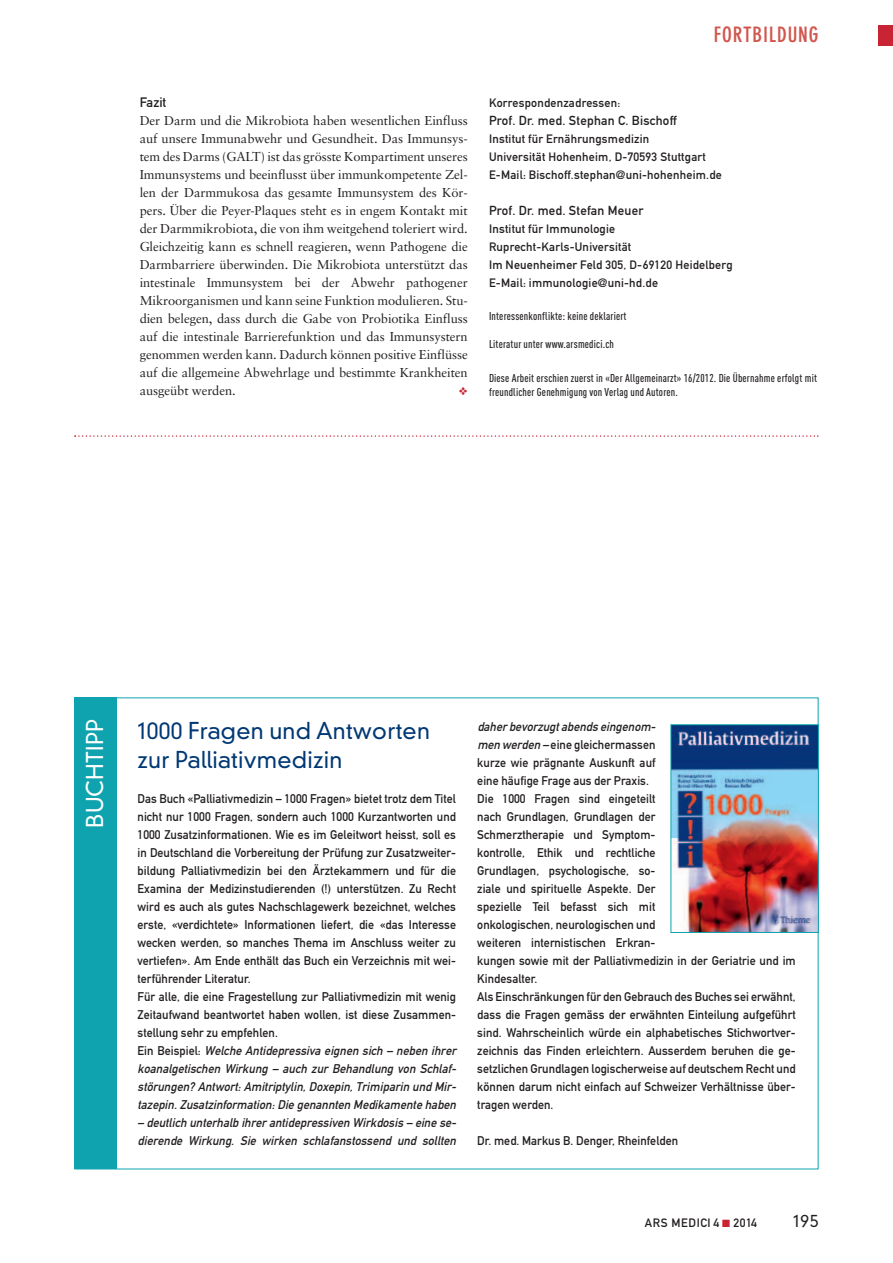
<style>
.page{position:relative;width:893px;height:1263px;background:#fff}
.page>*{position:absolute;margin:0;border:0;box-sizing:border-box;transform-origin:0 0}
.t1{font:300 22.5px/28.5px "DIN Neuzeit Grotesk";letter-spacing:.01em;color:#013874}
.t2{font:300 22.5px "DIN Neuzeit Grotesk";letter-spacing:.01em;color:#fff}
.t3{font:700 condensed 21px "DIN Neuzeit Grotesk";letter-spacing:.04em;color:#d1574e}
.t4{font:300 16.5px "DIN Neuzeit Grotesk";color:#231f20}
.t5{font:13.5px "DIN Mittelschrift";color:#231f20}
.t6{font:12.9px/18px "Sabon";letter-spacing:-.005em;color:#231f20;text-align:justify}
.t7{font:12.9px "DIN Mittelschrift";letter-spacing:.02em;color:#231f20}
.t8{font:12.45px/18px "DIN Mittelschrift";letter-spacing:.005em;color:#231f20;scale:.96 1}
.t9{font:italic 12.45px/18px "DIN Mittelschrift";letter-spacing:.005em;color:#231f20;scale:.96 1}
.t10{font:12px/18px "DIN Mittelschrift";letter-spacing:.02em;color:#231f20}
.t11{font:12px "DIN Mittelschrift";letter-spacing:.05em;color:#231f20}
.t12{font:500 11.25px/14.2px "DIN Cond";letter-spacing:.015em;color:#231f20}
.s1{font-style:italic}
.s2{color:#c82434}
</style>
<div class="page">
<div style="left:878px;top:26px;width:15px;height:20px;background:#c82434"></div>
<svg style="left:74px;top:435px;width:745px;height:2px"></svg>
<div style="left:74px;top:697px;width:43px;height:472px;background:#0ea3af"></div>
<img style="left:672px;top:726px;width:145px;height:205px">
<div style="left:670px;top:724px;width:149px;height:209px;border:1px solid #0ea3af"></div>
<h2 class="t3" style="left:714px;top:27px;width:106px">FORTBILDUNG</h2>
<p class="t5" style="left:140px;top:98px;width:28px">Fazit</p>
<p class="t6" style="left:140px;top:113px;width:330px">Der Darm und die Mikrobiota haben wesentlichen Einfluss auf unsere Immunabwehr und Gesundheit. Das Immunsys&shy;tem des Darms (GALT) ist das grösste Kompartiment unseres Immunsystems und beeinflusst über immunkompetente Zel&shy;len der Darmmukosa das gesamte Immunsystem des Kör&shy;pers. Über die Peyer-Plaques steht es in engem Kontakt mit der Darmmikrobiota, die von ihm weitgehend toleriert wird.<br>Gleichzeitig kann es schnell reagieren, wenn Pathogene die Darmbarriere überwinden. Die Mikrobiota unterstützt das intestinale Immunsystem bei der Abwehr pathogener Mikroorganismen und kann seine Funktion modulieren. Stu&shy;dien belegen, dass durch die Gabe von Probiotika Einfluss auf die intestinale Barrierefunktion und das Immunsystern genommen werden kann. Dadurch können positive Einflüsse auf die allgemeine Abwehrlage und bestimmte Krankheiten ausgeübt werden.</p>
<p class="t10" style="left:489px;top:95px;width:133px">Korrespondenzadressen:</p>
<p class="t7" style="left:489px;top:116px;width:189px">Prof. Dr. med. Stephan C. Bischoff</p>
<p class="t10" style="left:489px;top:131px;width:234px">Institut für Ernährungsmedizin<br>Universität Hohenheim, D-70593 Stuttgart<br>E-Mail: Bischoff.stephan@uni-hohenheim.de</p>
<p class="t7" style="left:489px;top:206px;width:156px">Prof. Dr. med. Stefan Meuer</p>
<p class="t10" style="left:489px;top:221px;width:245px">Institut für Immunologie Ruprecht-Karls-Universität<br>Im Neuenheimer Feld 305, D-69120 Heidelberg E-Mail: immunologie@uni-hd.de</p>
<p class="t12" style="left:489px;top:310px;width:139px">Interessenkonflikte: keine deklariert</p>
<p class="t12" style="left:489px;top:338px;width:127px">Literatur unter www.arsmedici.ch</p>
<p class="t12" style="left:489px;top:372px;width:330px">Diese Arbeit erschien zuerst in «Der Allgemeinarzt» 16/2012. Die Übernahme erfolgt mit freundlicher Genehmigung von Verlag und Autoren.</p>
<h1 class="t2" style="left:86px;top:828px;width:110px;rotate:-90deg">BUCHTIPP</h1>
<h1 class="t1" style="left:138px;top:719px;width:294px">1000 Fragen und Antworten zur Palliativmedizin</h1>
<p class="t8" style="left:138px;top:791px;width:336px">Das Buch «Palliativmedizin – 1000 Fragen» bietet trotz dem Titel nicht nur 1000 Fragen, sondern auch 1000 Kurzantworten und 1000 Zusatzinformationen. Wie es im Geleitwort heisst, soll es in Deutschland die Vorbereitung der Prüfung zur Zusatzweiter&shy;bildung Palliativmedizin bei den Ärztekammern und für die Examina der Medizinstudierenden (!) unterstützen. Zu Recht wird es auch als gutes Nachschlagewerk bezeichnet, welches erste, «verdichtete» Informationen liefert, die «das Interesse wecken werden, so manches Thema im Anschluss weiter zu vertiefen». Am Ende enthält das Buch ein Verzeichnis mit wei&shy;terführender Literatur.<br>Für alle, die eine Fragestellung zur Palliativmedizin mit wenig Zeitaufwand beantwortet haben wollen, ist diese Zusammen&shy;stellung sehr zu empfehlen.<br>E i n B e i s p i e l : <span class="s1">Welche Antidepressiva eignen sich – neben ihrer koanalgetischen Wirkung – auch zur Behandlung von Schlaf&shy;störungen? Antwort: Amitriptylin, Doxepin, Trimiparin und Mir&shy;tazepin. Zusatzinformation: Die genannten Medikamente haben</span></p>
<p class="t9" style="left:138px;top:1115px;width:336px">– deutlich unterhalb ihrer antidepressiven Wirkdosis – eine se&shy;dierende Wirkung. Sie wirken schlafanstossend und sollten</p>
<p class="t8" style="left:477px;top:719px;width:333px"><span class="s1">daher bevorzugt abends eingenom-<br>menwerden–</span>eine gleichermassen<br>kurze wie prägnante Auskunft auf<br>eine häufige Frage aus der Praxis.<br>Die 1000 Fragen sind eingeteilt<br>nach Grundlagen, Grundlagen der<br>Schmerztherapie und Symptom-<br>kontrolle, Ethik und rechtliche<br>Grundlagen, psychologische, so-<br>ziale und spirituelle Aspekte. Der<br>spezielle Teil befasst sich mit<br>onkologischen, neurologischen und<br>weiteren internistischen Erkran-<br>kungen sowie mit der Palliativmedizin in der Geriatrie und im Kindesalter.<br>Als Einschränkungen für den Gebrauch des Buches sei erwähnt, dass die Fragen gemäss der erwähnten Einteilung aufgeführt sind. Wahrscheinlich würde ein alphabetisches Stichwortver&shy;zeichnis das Finden erleichtern. Ausserdem beruhen die ge&shy;setzlichen Grundlagen logischerweise auf deutschem Recht und können darum nicht einfach auf Schweizer Verhältnisse über&shy;tragen werden.</p>
<p class="t8" style="left:477px;top:1133px;width:211px">Dr. med. Markus B. Denger, Rheinfelden</p>
<p class="t11" style="left:645px;top:1218px;width:114px">ARS MEDICI 4 <span class="s2">■</span> 2014</p>
<h3 class="t4" style="left:793px;top:1214px;width:27px">195</h3>
</div>
